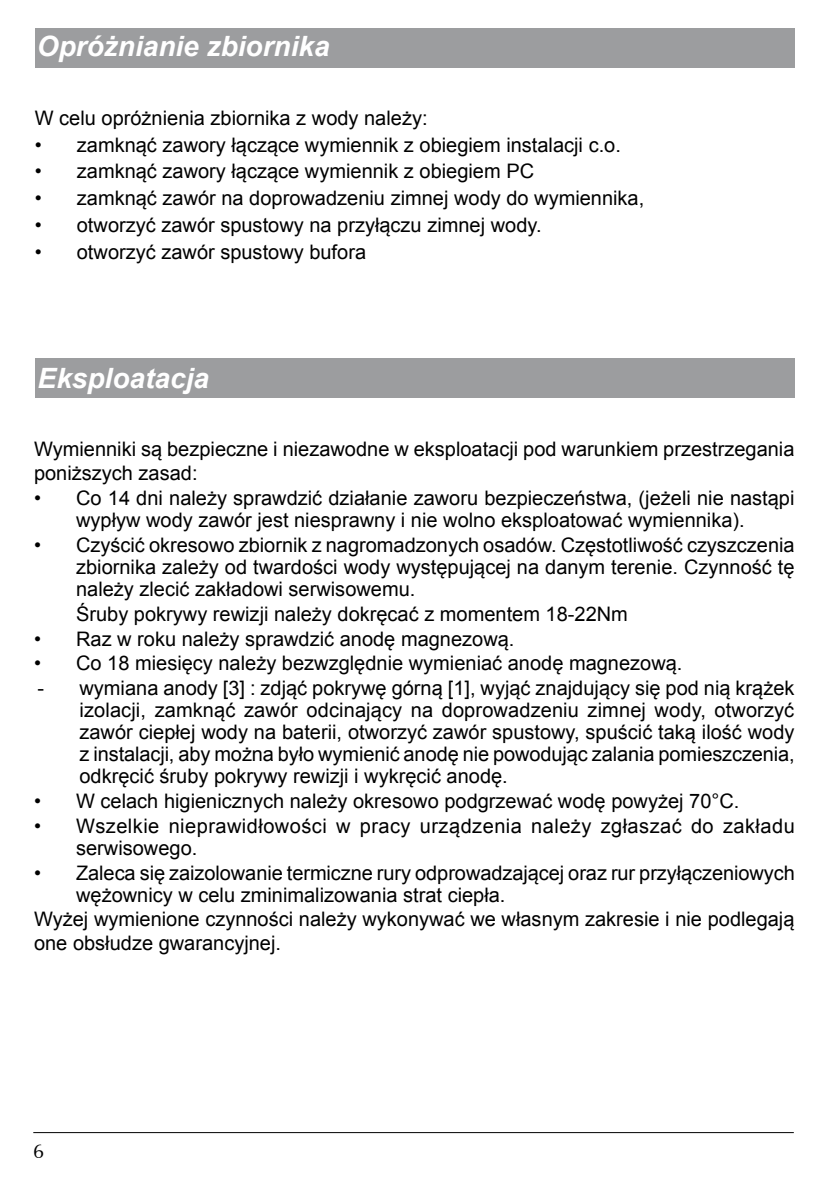
<style>
.page{position:relative;width:840px;height:1191px;background:#fff}
.page>*{position:absolute;margin:0;border:0;box-sizing:border-box;transform-origin:0 0}
.t1{font:italic 700 28px "Arial";color:#fff}
.t2{font:20px/22px "Arial";color:#000}
.t3{font:20px/22px "Arial";letter-spacing:.025em;color:#000}
.t4{font:20px "Ottawa";color:#000}
</style>
<div class="page">
<hr style="left:33px;top:1132px;width:760px;height:1px;background:#000">
<div style="left:35px;top:28px;width:759px;height:40px;background:#9c9d9f"></div>
<div style="left:35px;top:358px;width:759px;height:40px;background:#9c9d9f"></div>
<h1 class="t1" style="left:37px;top:28px;width:294px">Opróżnianie zbiornika</h1>
<p class="t2" style="left:35px;top:107px;width:394px">W celu opróżnienia zbiornika z wody należy:</p>
<p class="t2" style="left:35px;top:134px;width:587px">• zamknąć zawory łączące wymiennik z obiegiem instalacji c.o.</p>
<p class="t2" style="left:35px;top:161px;width:500px">• zamknąć zawory łączące wymiennik z obiegiem PC</p>
<p class="t2" style="left:35px;top:187px;width:610px">• zamknąć zawór na doprowadzeniu zimnej wody do wymiennika,</p>
<p class="t2" style="left:35px;top:214px;width:508px">• otworzyć zawór spustowy na przyłączu zimnej wody.</p>
<p class="t2" style="left:35px;top:241px;width:332px">• otworzyć zawór spustowy bufora</p>
<h1 class="t1" style="left:38px;top:359px;width:173px">Eksploatacja</h1>
<p class="t2" style="left:34px;top:437px;width:761px;line-height:24px">Wymienniki są bezpieczne i niezawodne w eksploatacji pod warunkiem przestrzegania poniższych zasad:</p>
<p class="t2" style="left:34px;top:487px;width:761px;text-align:center">• Co 14 dni należy sprawdzić działanie zaworu bezpieczeństwa, (jeżeli nie nastąpi wypływ wody zawór jest niesprawny i nie wolno eksploatować wymiennika).</p>
<p class="t2" style="left:76px;top:534px;width:719px;text-align:justify;text-indent:-42px">• Czyścić okresowo zbiornik z nagromadzonych osadów. Częstotliwość czyszczenia zbiornika zależy od twardości wody występującej na danym terenie. Czynność tę należy zlecić zakładowi serwisowemu.</p>
<p class="t2" style="left:76px;top:603px;width:553px">Śruby pokrywy rewizji należy dokręcać z momentem 18-22Nm</p>
<p class="t2" style="left:34px;top:627px;width:481px">• Raz w roku należy sprawdzić anodę magnezową.</p>
<p class="t2" style="left:34px;top:652px;width:649px">• Co 18 miesięcy należy bezwzględnie wymieniać anodę magnezową.</p>
<p class="t2" style="left:79px;top:677px;width:716px;text-align:justify;text-indent:-42px">- wymiana anody [3] : zdjąć pokrywę górną [1], wyjąć znajdujący się pod nią krążek izolacji, zamknąć zawór odcinający na doprowadzeniu zimnej wody, otworzyć zawór ciepłej wody na baterii, otworzyć zawór spustowy, spuścić taką ilość wody z instalacji, aby można było wymienić anodę nie powodując zalania pomieszczenia, odkręcić śruby pokrywy rewizji i wykręcić anodę.</p>
<p class="t2" style="left:34px;top:790px;width:706px">• W celach higienicznych należy okresowo podgrzewać wodę powyżej 70°C.</p>
<p class="t3" style="left:76px;top:815px;width:719px;text-indent:-42px">• Wszelkie nieprawidłowości w pracy urządzenia należy zgłaszać do zakładu serwisowego.</p>
<p class="t2" style="left:76px;top:861px;width:720px;text-indent:-42px">• Zaleca się zaizolowanie termiczne rury odprowadzającej oraz rur przyłączeniowych wężownicy w celu zminimalizowania strat ciepła.</p>
<p class="t2" style="left:34px;top:906px;width:761px;line-height:24px">Wyżej wymienione czynności należy wykonywać we własnym zakresie i nie podlegają one obsłudze gwarancyjnej.</p>
<p class="t4" style="left:33px;top:1139px;width:13px">6</p>
</div>
